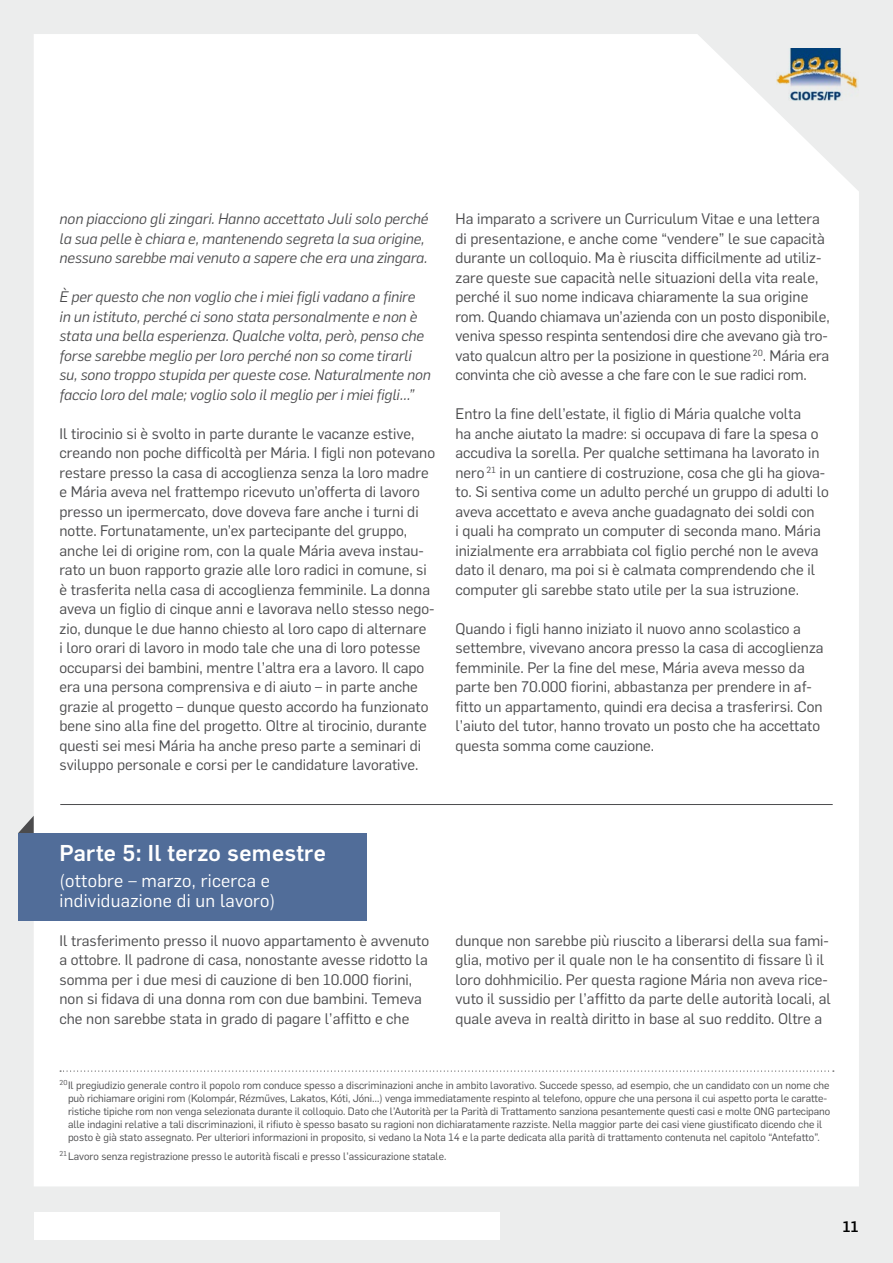
<style>
.page{position:relative;width:893px;height:1263px;background:#eceded}
.page>*{position:absolute;margin:0;border:0;box-sizing:border-box;transform-origin:0 0}
.t1{font:500 22.5px "Flama";letter-spacing:.015em;color:#fff}
.t2{font:18px/19.5px "Flama";letter-spacing:.015em;color:#fff}
.t3{font:15px/19.5px "Flama";color:#4b4b4d}
.t4{font:italic 15px/19.5px "Flama";letter-spacing:-.005em;color:#4b4b4d}
.t5{font:500 15px "Flama";color:#000}
.t6{font:10.5px/13px "Flama";color:#4b4b4d}
</style>
<div class="page">
<div style="left:34px;top:34px;width:825px;height:1152px;background:#fff"></div>
<div style="left:34px;top:1212px;width:466px;height:27px;background:#fff"></div>
<img style="left:777px;top:48px;width:82px;height:53px">
<svg style="left:18px;top:816px;width:16px;height:17px"></svg>
<div style="left:18px;top:833px;width:349px;height:87px;background:#516d99"></div>
<hr style="left:60px;top:804px;width:773px;height:1px;background:#4b4b4d">
<svg style="left:60px;top:1070px;width:774px;height:2px"></svg>
<p class="t4" style="left:60px;top:208px;width:370px">non piacciono gli zingari. Hanno accettato Juli solo perché la sua pelle è chiara e, mantenendo segreta la sua origine, nessuno sarebbe mai venuto a sapere che era una zingara.</p>
<p class="t4" style="left:60px;top:286px;width:373px">È per questo che non voglio che i miei figli vadano a finire<br>in un istituto, perché ci sono stata personalmente e non è stata una bella esperienza. Qualche volta, però, penso che forse sarebbe meglio per loro perché non so come tirarli su, sono troppo stupida per queste cose. Naturalmente non faccio loro del male; voglio solo il meglio per i miei figli…”</p>
<p class="t3" style="left:60px;top:423px;width:377px">Il tirocinio si è svolto in parte durante le vacanze estive, creando non poche difficoltà per Mária. I figli non potevano restare presso la casa di accoglienza senza la loro madre e Mária aveva nel frattempo ricevuto un’offerta di lavoro presso un ipermercato, dove doveva fare anche i turni di notte. Fortunatamente, un’ex partecipante del gruppo, anche lei di origine rom, con la quale Mária aveva instau&shy;rato un buon rapporto grazie alle loro radici in comune, si è trasferita nella casa di accoglienza femminile. La donna aveva un figlio di cinque anni e lavorava nello stesso nego&shy;zio, dunque le due hanno chiesto al loro capo di alternare<br>i loro orari di lavoro in modo tale che una di loro potesse occuparsi dei bambini, mentre l’altra era a lavoro. Il capo era una persona comprensiva e di aiuto – in parte anche grazie al progetto – dunque questo accordo ha funzionato bene sino alla fine del progetto. Oltre al tirocinio, durante questi sei mesi Mária ha anche preso parte a seminari di sviluppo personale e corsi per le candidature lavorative.</p>
<p class="t3" style="left:455px;top:208px;width:376px">Ha imparato a scrivere un Curriculum Vitae e una lettera di presentazione, e anche come “vendere” le sue capacità durante un colloquio. Ma è riuscita difficilmente ad utiliz&shy;zare queste sue capacità nelle situazioni della vita reale, perché il suo nome indicava chiaramente la sua origine rom. Quando chiamava un’azienda con un posto disponibile, veniva spesso respinta sentendosi dire che avevano già tro&shy;vato qualcun altro per la posizione in questione <sup>20</sup>. Mária era convinta che ciò avesse a che fare con le sue radici rom.</p>
<p class="t3" style="left:455px;top:403px;width:375px">Entro la fine dell’estate, il figlio di Mária qualche volta<br>ha anche aiutato la madre: si occupava di fare la spesa o accudiva la sorella. Per qualche settimana ha lavorato in nero <sup>21</sup> in un cantiere di costruzione, cosa che gli ha giova&shy;to. Si sentiva come un adulto perché un gruppo di adulti lo aveva accettato e aveva anche guadagnato dei soldi con<br>i quali ha comprato un computer di seconda mano. Mária inizialmente era arrabbiata col figlio perché non le aveva dato il denaro, ma poi si è calmata comprendendo che il computer gli sarebbe stato utile per la sua istruzione.</p>
<p class="t3" style="left:455px;top:618px;width:370px">Quando i figli hanno iniziato il nuovo anno scolastico a settembre, vivevano ancora presso la casa di accoglienza femminile. Per la fine del mese, Mária aveva messo da parte ben 70.000 fiorini, abbastanza per prendere in af&shy;fitto un appartamento, quindi era decisa a trasferirsi. Con l’aiuto del tutor, hanno trovato un posto che ha accettato questa somma come cauzione.</p>
<h1 class="t1" style="left:60px;top:837px;width:268px">Parte 5: Il terzo semestre</h1>
<p class="t2" style="left:60px;top:870px;width:217px">(ottobre – marzo, ricerca e individuazione di un lavoro)</p>
<p class="t3" style="left:60px;top:930px;width:371px">Il trasferimento presso il nuovo appartamento è avvenuto a ottobre. Il padrone di casa, nonostante avesse ridotto la somma per i due mesi di cauzione di ben 10.000 fiorini, non si fidava di una donna rom con due bambini. Temeva che non sarebbe stata in grado di pagare l’affitto e che</p>
<p class="t3" style="left:455px;top:930px;width:377px">dunque non sarebbe più riuscito a liberarsi della sua fami&shy;glia, motivo per il quale non le ha consentito di fissare lì il loro dohhmicilio. Per questa ragione Mária non aveva rice&shy;vuto il sussidio per l’affitto da parte delle autorità locali, al quale aveva in realtà diritto in base al suo reddito. Oltre a</p>
<p class="t6" style="left:68px;top:1078px;width:764px;text-indent:-9px"><sup>20</sup>Il pregiudizio generale contro il popolo rom conduce spesso a discriminazioni anche in ambito lavorativo. Succede spesso, ad esempio, che un candidato con un nome che può richiamare origini rom (Kolompár, Rézműves, Lakatos, Kóti, Jóni…) venga immediatamente respinto al telefono, oppure che una persona il cui aspetto porta le caratte&shy;ristiche tipiche rom non venga selezionata durante il colloquio. Dato che l’Autorità per la Parità di Trattamento sanziona pesantemente questi casi e molte ONG partecipano alle indagini relative a tali discriminazioni, il rifiuto è spesso basato su ragioni non dichiaratamente razziste. Nella maggior parte dei casi viene giustificato dicendo che il posto è già stato assegnato. Per ulteriori informazioni in proposito, si vedano la Nota 14 e la parte dedicata alla parità di trattamento contenuta nel capitolo “Antefatto”.</p>
<p class="t6" style="left:60px;top:1149px;width:388px"><sup>21</sup>Lavoro senza registrazione presso le autorità fiscali e presso l’assicurazione statale.</p>
<p class="t5" style="left:843px;top:1216px;width:17px">11</p>
</div>
